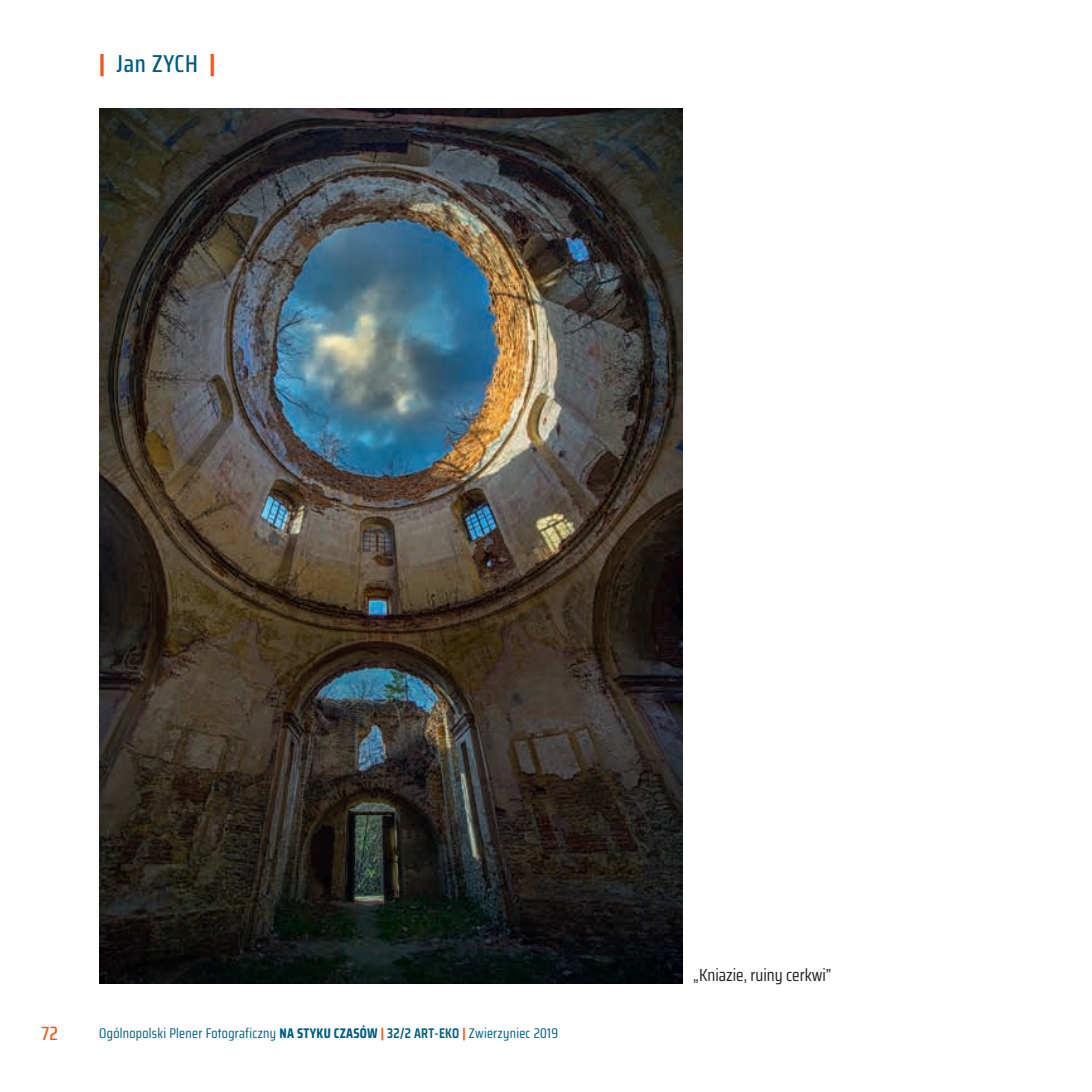
<style>
.page{position:relative;width:1092px;height:1092px;background:#fff}
.page>*{position:absolute;margin:0;border:0;box-sizing:border-box;transform-origin:0 0}
.t1{font:500 24.5px "Saira Condensed";letter-spacing:.03em;color:#005b7f}
.t2{font:500 19.25px "Saira Condensed";color:#f15921}
.t3{font:17.5px "Saira Condensed";color:#231f20}
.t4{font:14px "Saira Condensed";letter-spacing:.02em;color:#005b7f}
.s1{font-weight:800;color:#f15921}
.s2{font-weight:700}
.s3{font-weight:700;color:#f15921}
.s4{font-weight:600}
</style>
<div class="page">
<img style="left:99px;top:108px;width:583px;height:875px">
<h1 class="t1" style="left:99px;top:46px;width:118px"><span class="s1">|</span> Jan ZYCH <span class="s1">|</span></h1>
<h2 class="t2" style="left:41px;top:1018px;width:18px">72</h2>
<p class="t4" style="left:99px;top:1023px;width:460px">Ogólnopolski Plener Fotograficzny <span class="s2">NA STYKU CZASÓW</span> <span class="s3">|</span> <span class="s4">32/2 ART-EKO</span> <span class="s3">|</span> Zwierzyniec 2019</p>
<p class="t3" style="left:693px;top:962px;width:140px">„Kniazie, ruiny cerkwi”</p>
</div>
